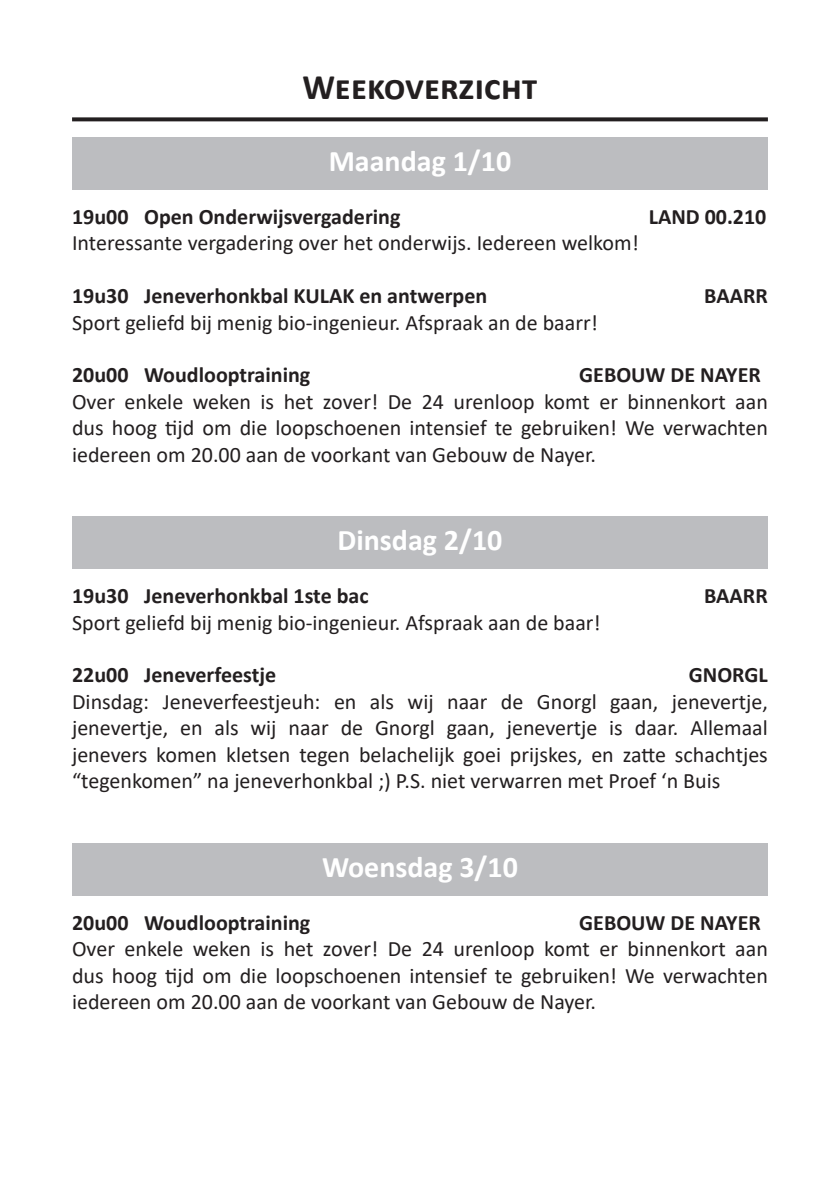
<style>
.page{position:relative;width:840px;height:1191px;background:#fff}
.page>*{position:absolute;margin:0;border:0;box-sizing:border-box;transform-origin:0 0}
.Grote_titel{font:700 36px "Calibri";color:#231f20}
.Titel_nieuw{font:700 30px "Calibri";color:#fff}
.Alinea{font:22px/26.4px "Calibri";color:#231f20;text-align:justify}
.Alinea-2{font:700 22px "Calibri";color:#231f20}
</style>
<div class="page">
<svg style="left:72px;top:117px;width:695px;height:4px;fill:#231f20"></svg>
<div style="left:72px;top:137px;width:695px;height:53px;background:#bcbdc0"></div>
<div style="left:72px;top:516px;width:695px;height:53px;background:#bcbdc0"></div>
<div style="left:72px;top:843px;width:695px;height:52px;background:#bcbdc0"></div>
<p class="Grote_titel" style="left:302px;top:62px;width:236px">Weekoverzicht</p>
<p class="Titel_nieuw" style="left:328px;top:140px;width:184px">Maandag 1/10</p>
<p class="Alinea-2" style="left:72px;top:201px;width:330px">19u00 Open Onderwijsvergadering</p>
<p class="Alinea-2" style="left:648px;top:201px;width:119px">LAND 00.210</p>
<p class="Alinea" style="left:72px;top:229px;width:568px">Interessante vergadering over het onderwijs. Iedereen welkom!</p>
<p class="Alinea-2" style="left:72px;top:280px;width:416px">19u30 Jeneverhonkbal KULAK en antwerpen</p>
<p class="Alinea-2" style="left:704px;top:280px;width:65px">BAARR</p>
<p class="Alinea" style="left:72px;top:308px;width:527px">Sport geliefd bij menig bio-ingenieur. Afspraak an de baarr!</p>
<p class="Alinea-2" style="left:72px;top:359px;width:240px">20u00 Woudlooptraining</p>
<p class="Alinea-2" style="left:579px;top:359px;width:183px">GEBOUW DE NAYER</p>
<p class="Alinea" style="left:72px;top:388px;width:697px">Over enkele weken is het zover! De 24 urenloop komt er binnenkort aan dus hoog tijd om die loopschoenen intensief te gebruiken! We verwachten iedereen om 20.00 aan de voorkant van Gebouw de Nayer.</p>
<p class="Titel_nieuw" style="left:337px;top:519px;width:166px">Dinsdag 2/10</p>
<p class="Alinea-2" style="left:72px;top:580px;width:298px">19u30 Jeneverhonkbal 1ste bac</p>
<p class="Alinea-2" style="left:703px;top:580px;width:65px">BAARR</p>
<p class="Alinea" style="left:72px;top:608px;width:530px">Sport geliefd bij menig bio-ingenieur. Afspraak aan de baar!</p>
<p class="Alinea-2" style="left:72px;top:659px;width:205px">22u00 Jeneverfeestje</p>
<p class="Alinea-2" style="left:688px;top:659px;width:80px">GNORGL</p>
<p class="Alinea" style="left:72px;top:688px;width:697px">Dinsdag: Jeneverfeestjeuh: en als wij naar de Gnorgl gaan, jenevertje, jenevertje, en als wij naar de Gnorgl gaan, jenevertje is daar. Allemaal jenevers komen kletsen tegen belachelijk goei prijskes, en zatte schachtjes “tegenkomen” na jeneverhonkbal ;) P.S. niet verwarren met Proef ‘n Buis</p>
<p class="Titel_nieuw" style="left:322px;top:845px;width:197px">Woensdag 3/10</p>
<p class="Alinea-2" style="left:72px;top:907px;width:240px">20u00 Woudlooptraining</p>
<p class="Alinea-2" style="left:579px;top:907px;width:183px">GEBOUW DE NAYER</p>
<p class="Alinea" style="left:72px;top:935px;width:697px">Over enkele weken is het zover! De 24 urenloop komt er binnenkort aan dus hoog tijd om die loopschoenen intensief te gebruiken! We verwachten iedereen om 20.00 aan de voorkant van Gebouw de Nayer.</p>
</div>
